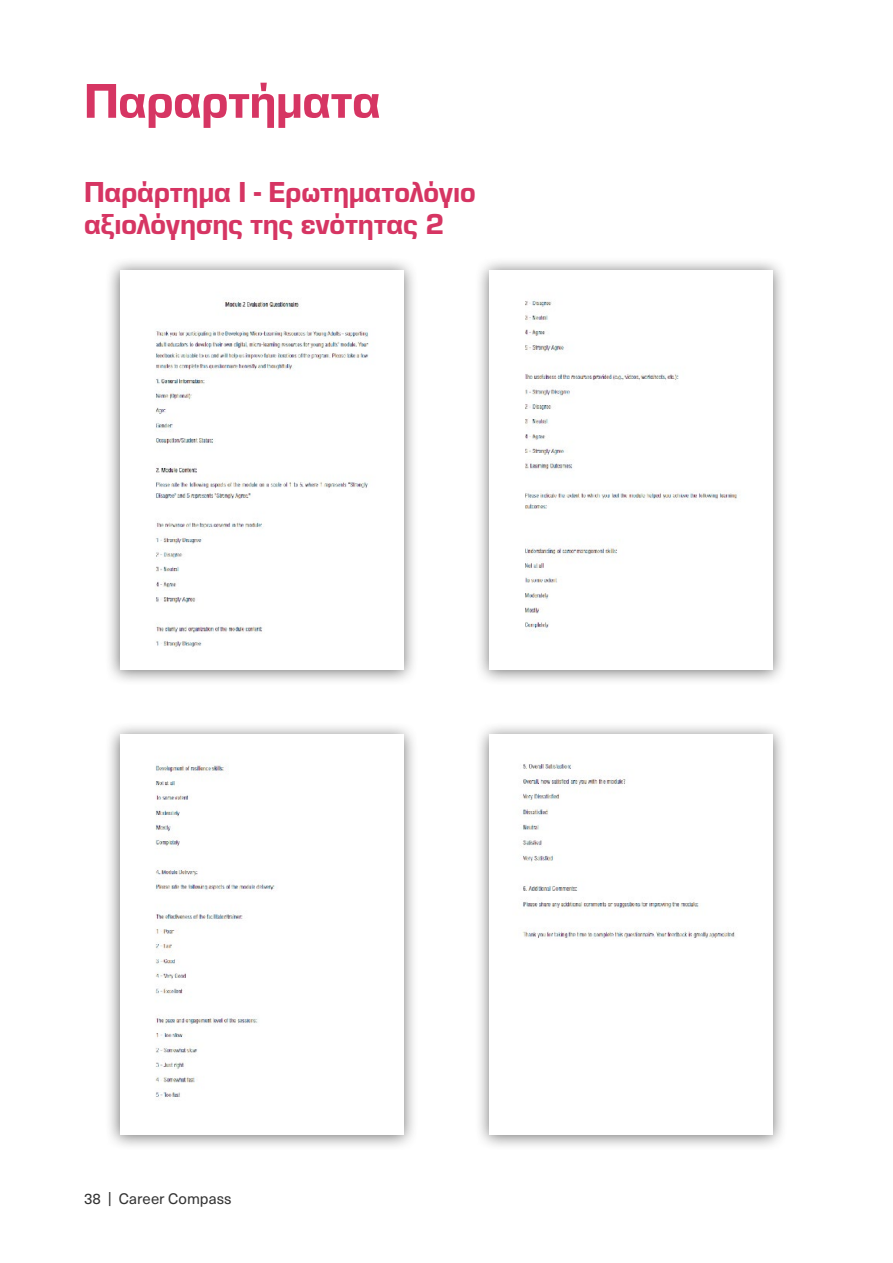
<style>
.page{position:relative;width:893px;height:1263px;background:#fff}
.page>*{position:absolute;margin:0;border:0;box-sizing:border-box;transform-origin:0 0}
.t1{font:50.7px "Eurostile Hea";letter-spacing:-.01em;color:#d63563}
.t2{font:30px/31.5px "Eurostile Hea";color:#d63563}
.t3{font:15px "Neue Haas Unica W1 G";letter-spacing:.005em;color:#323232}
</style>
<div class="page">
<div style="left:105px;top:257px;width:313px;height:429px;background:#323232;opacity:.7"></div>
<img style="left:121px;top:270px;width:282px;height:399px">
<div style="left:105px;top:721px;width:313px;height:430px;background:#323232;opacity:.7"></div>
<img style="left:121px;top:735px;width:282px;height:399px">
<div style="left:474px;top:257px;width:314px;height:429px;background:#323232;opacity:.7"></div>
<img style="left:490px;top:270px;width:282px;height:399px">
<div style="left:474px;top:721px;width:314px;height:430px;background:#323232;opacity:.7"></div>
<img style="left:490px;top:735px;width:282px;height:399px">
<h1 class="t1" style="left:84px;top:65px;width:298px">Παραρτήματα</h1>
<p class="t2" style="left:84px;top:175px;width:393px">Παράρτημα Ι - Ερωτηματολόγιο αξιολόγησης της ενότητας 2</p>
<p class="t3" style="left:84px;top:1187px;width:149px">38 | Career Compass</p>
</div>
